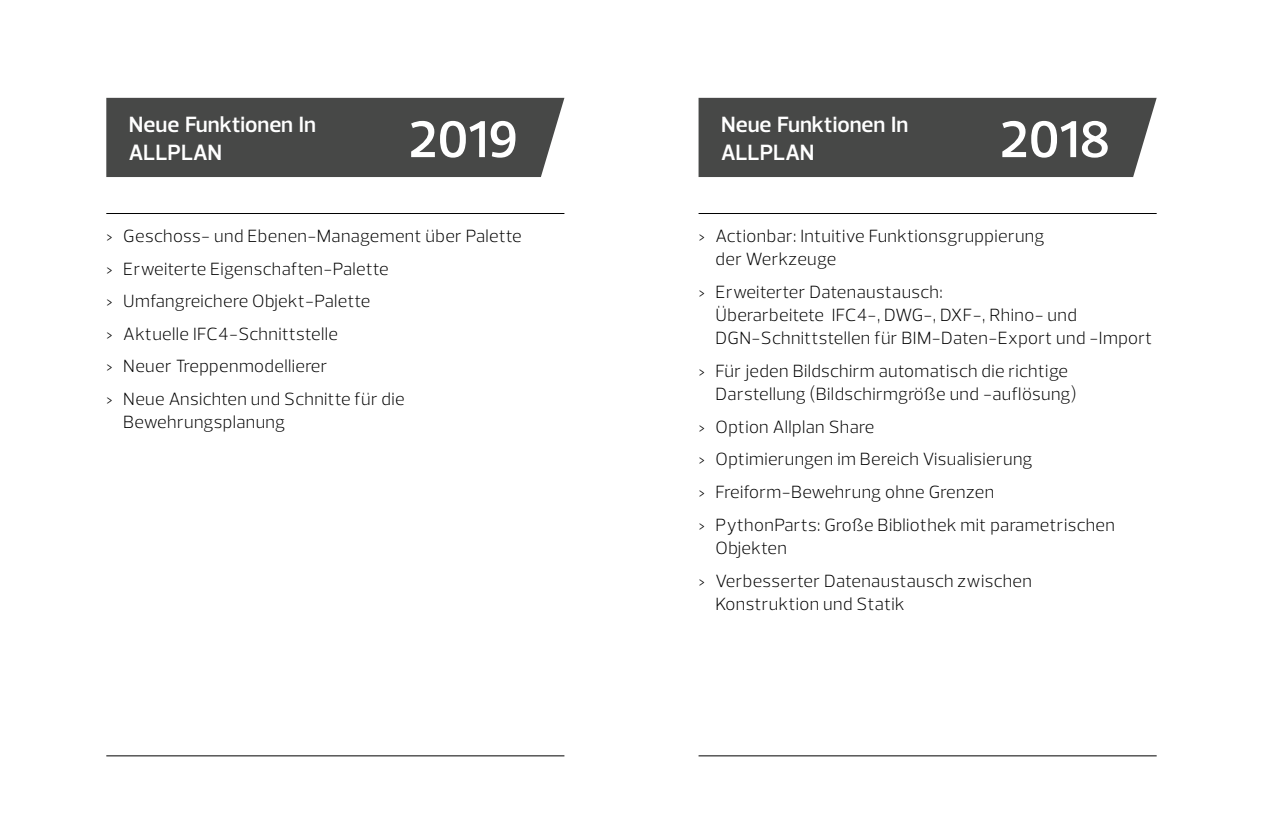
<style>
.page{position:relative;width:1263px;height:838px;background:#fff}
.page>*{position:absolute;margin:0;border:0;box-sizing:border-box;transform-origin:0 0}
.Jahreszahl{font:600 52.5px "Prelo";color:#fff}
.Seitenhead{font:600 22.5px/27.8px "Prelo";color:#fff}
.t1{font:300 18px/23.2px "Prelo";letter-spacing:.02em;color:#000}
</style>
<div class="page">
<div style="left:698px;top:98px;width:459px;height:79px;background:#474847"></div>
<hr style="left:698px;top:213px;width:459px;height:1px;background:#000">
<hr style="left:698px;top:755px;width:459px;height:1px;background:#000">
<div style="left:106px;top:98px;width:458px;height:79px;background:#474847"></div>
<hr style="left:106px;top:213px;width:458px;height:1px;background:#000">
<hr style="left:106px;top:755px;width:458px;height:1px;background:#000">
<p class="Seitenhead" style="left:129px;top:111px;width:189px">Neue Funktionen In<br>ALLPLAN</p>
<p class="Jahreszahl" style="left:409px;top:107px;width:111px">2019</p>
<p class="t1" style="left:106px;top:224px;width:417px">&gt; Geschoss- und Ebenen-Management über Palette</p>
<p class="t1" style="left:106px;top:257px;width:284px">&gt; Erweiterte Eigenschaften-Palette</p>
<p class="t1" style="left:106px;top:289px;width:266px">&gt; Umfangreichere Objekt-Palette</p>
<p class="t1" style="left:106px;top:322px;width:233px">&gt; Aktuelle IFC4-Schnittstelle</p>
<p class="t1" style="left:106px;top:355px;width:223px">&gt; Neuer Treppenmodellierer</p>
<p class="t1" style="left:123px;top:387px;width:283px;text-indent:-17px">&gt; Neue Ansichten und Schnitte für die<br>Bewehrungsplanung</p>
<p class="Seitenhead" style="left:721px;top:111px;width:189px">Neue Funktionen In<br>ALLPLAN</p>
<p class="Jahreszahl" style="left:1000px;top:107px;width:112px">2018</p>
<p class="t1" style="left:715px;top:224px;width:330px;text-indent:-17px">&gt; Actionbar: Intuitive Funktionsgruppierung der Werkzeuge</p>
<p class="t1" style="left:715px;top:280px;width:438px;text-indent:-17px">&gt; Erweiterter Datenaustausch:<br>Überarbeitete IFC4-, DWG-, DXF-, Rhino- und<br>DGN-Schnittstellen für BIM-Daten-Export und -Import</p>
<p class="t1" style="left:715px;top:359px;width:363px;text-indent:-17px">&gt; Für jeden Bildschirm automatisch die richtige<br>Darstellung (Bildschirmgröße und -auflösung)</p>
<p class="t1" style="left:698px;top:415px;width:177px">&gt; Option Allplan Share</p>
<p class="t1" style="left:698px;top:448px;width:335px">&gt; Optimierungen im Bereich Visualisierung</p>
<p class="t1" style="left:698px;top:480px;width:297px">&gt; Freiform-Bewehrung ohne Grenzen</p>
<p class="t1" style="left:715px;top:513px;width:401px;text-indent:-17px">&gt; PythonParts: Große Bibliothek mit parametrischen<br>Objekten</p>
<p class="t1" style="left:715px;top:569px;width:318px;text-indent:-17px">&gt; Verbesserter Datenaustausch zwischen<br>Konstruktion und Statik</p>
</div>
